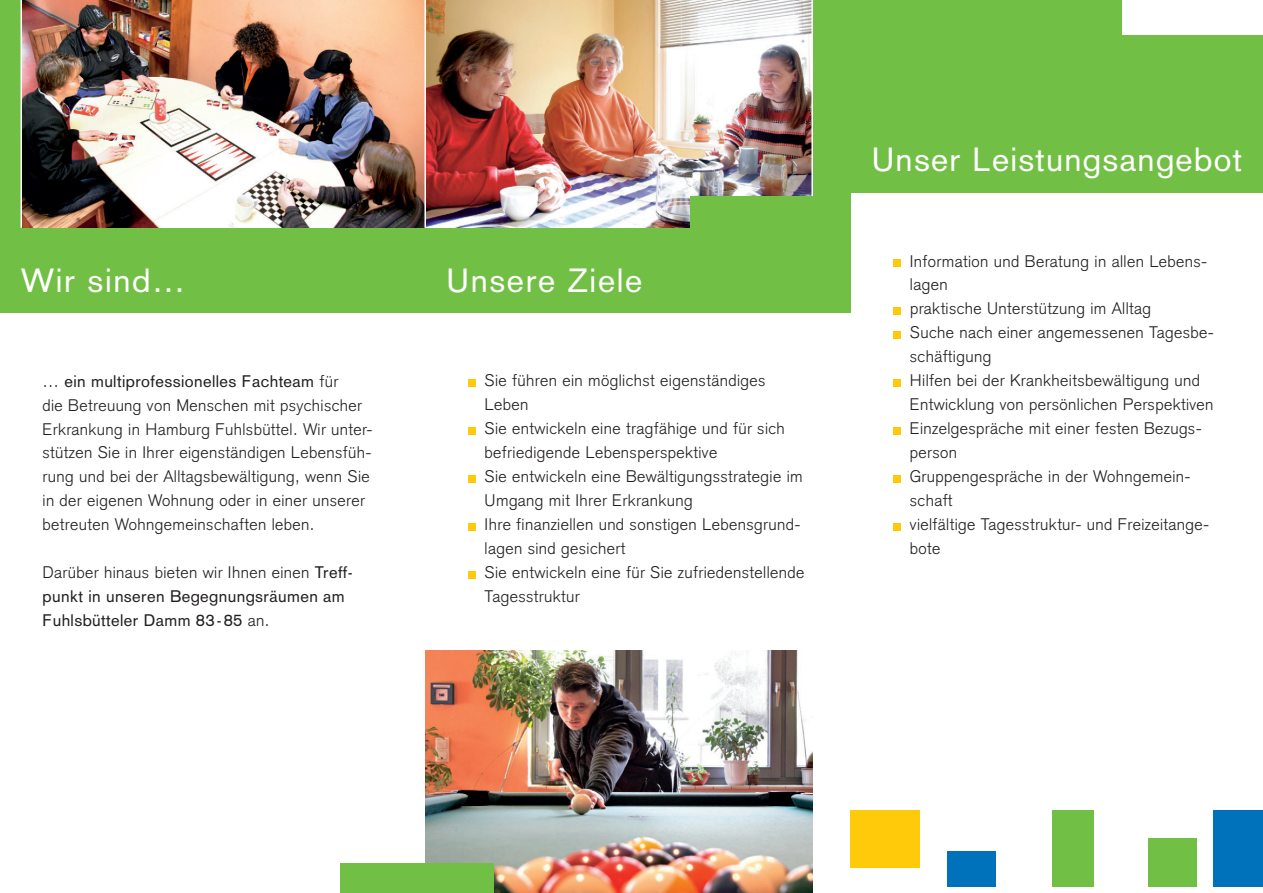
<style>
.page{position:relative;width:1263px;height:893px;background:#fff}
.page>*{position:absolute;margin:0;border:0;box-sizing:border-box;transform-origin:0 0}
.t1{font:33px "Akzidenz Grotesk";letter-spacing:.04em;color:#fff}
.t2{font:300 16.5px/24px "Akzidenz Grotesk";letter-spacing:.025em;color:#231f20}
.t3{font:16.5px/24px "Akzidenz Grotesk";letter-spacing:.025em;color:#231f20}
.s1{font-weight:400}
.s2{font-weight:300}
</style>
<div class="page">
<div style="left:0;top:0;width:850px;height:313px;background:#71bf44"></div>
<div style="left:850px;top:0;width:413px;height:192px;background:#71bf44"></div>
<div style="left:468px;top:571px;width:8px;height:7px;background:#feca0a"></div>
<div style="left:468px;top:523px;width:8px;height:7px;background:#feca0a"></div>
<div style="left:468px;top:475px;width:8px;height:7px;background:#feca0a"></div>
<div style="left:468px;top:427px;width:8px;height:7px;background:#feca0a"></div>
<div style="left:468px;top:379px;width:8px;height:7px;background:#feca0a"></div>
<div style="left:893px;top:523px;width:8px;height:7px;background:#feca0a"></div>
<div style="left:893px;top:475px;width:8px;height:7px;background:#feca0a"></div>
<div style="left:893px;top:427px;width:8px;height:7px;background:#feca0a"></div>
<div style="left:893px;top:379px;width:8px;height:7px;background:#feca0a"></div>
<div style="left:893px;top:331px;width:8px;height:7px;background:#feca0a"></div>
<div style="left:893px;top:307px;width:8px;height:7px;background:#feca0a"></div>
<div style="left:893px;top:259px;width:8px;height:7px;background:#feca0a"></div>
<img style="left:22px;top:0;width:789px;height:228px">
<hr style="left:811px;top:0;width:2px;height:228px;background:#fff">
<div style="left:690px;top:196px;width:128px;height:35px;background:#71bf44"></div>
<div style="left:1123px;top:0;width:140px;height:34px;background:#fff"></div>
<div style="left:1052px;top:810px;width:42px;height:77px;background:#71bf44"></div>
<div style="left:1213px;top:810px;width:50px;height:77px;background:#0072bc"></div>
<div style="left:850px;top:810px;width:70px;height:58px;background:#feca0a"></div>
<div style="left:947px;top:852px;width:49px;height:35px;background:#0072bc"></div>
<div style="left:1148px;top:838px;width:48px;height:48px;background:#71bf44"></div>
<img style="left:425px;top:650px;width:387px;height:243px">
<div style="left:340px;top:864px;width:153px;height:29px;background:#71bf44"></div>
<hr style="left:424px;top:0;width:2px;height:228px;background:#fff">
<hr style="left:21px;top:0;width:1px;height:228px;background:#fff">
<h1 class="t1" style="left:21px;top:268px;width:165px">Wir sind…</h1>
<p class="t2" style="left:43px;top:371px;width:332px">… <span class="s1">ein multiprofessionelles Fachteam</span> für<br>die Betreuung von Menschen mit psychischer Erkrankung in Hamburg Fuhlsbüttel. Wir unter&shy;stützen Sie in Ihrer eigenständigen Lebensfüh&shy;rung und bei der Alltagsbewältigung, wenn Sie in der eigenen Wohnung oder in einer unserer betreuten Wohngemeinschaften leben.</p>
<p class="t3" style="left:43px;top:562px;width:312px"><span class="s2">Darüber hinaus bieten wir Ihnen einen</span> Treff&shy;punkt in unseren Begegnungsräumen am<br>Fuhlsbütteler Damm 83-85 <span class="s2">an.</span></p>
<h1 class="t1" style="left:446px;top:268px;width:197px">Unsere Ziele</h1>
<p class="t2" style="left:485px;top:371px;width:321px">Sie führen ein möglichst eigenständiges Leben<br>Sie entwickeln eine tragfähige und für sich befriedigende Lebensperspektive<br>Sie entwickeln eine Bewältigungsstrategie im Umgang mit Ihrer Erkrankung<br>Ihre finanziellen und sonstigen Lebensgrund&shy;lagen sind gesichert<br>Sie entwickeln eine für Sie zufriedenstellende Tagesstruktur</p>
<h1 class="t1" style="left:872px;top:148px;width:372px">Unser Leistungsangebot</h1>
<p class="t2" style="left:910px;top:251px;width:306px">Information und Beratung in allen Lebens&shy;lagen<br>praktische Unterstützung im Alltag<br>Suche nach einer angemessenen Tagesbe&shy;schäftigung<br>Hilfen bei der Krankheitsbewältigung und<br>Entwicklung von persönlichen Perspektiven<br>Einzelgespräche mit einer festen Bezugs&shy;person<br>Gruppengespräche in der Wohngemein&shy;schaft<br>vielfältige Tagesstruktur- und Freizeitange&shy;bote</p>
</div>
